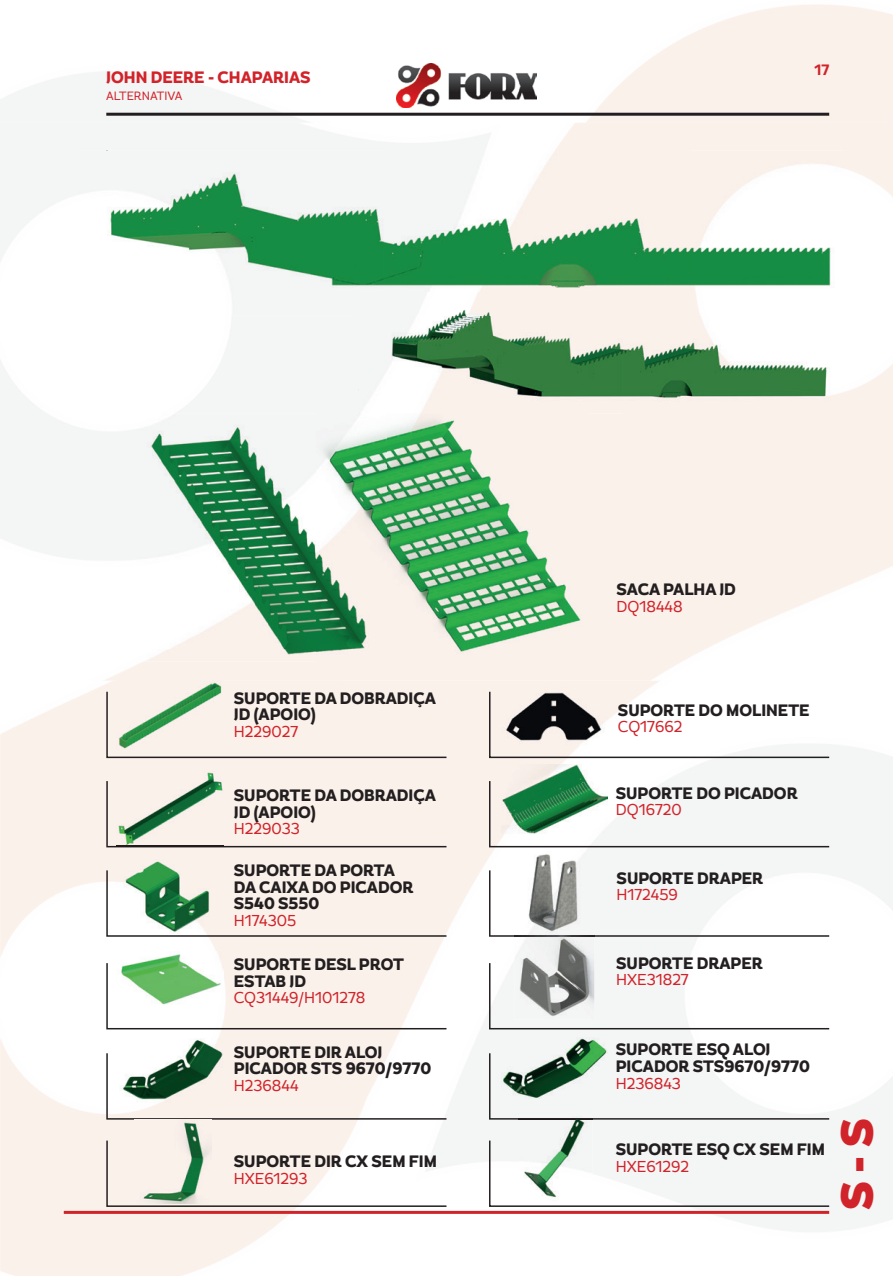
<style>
.page{position:relative;width:893px;height:1276px;background:#fff}
.page>*{position:absolute;margin:0;border:0;box-sizing:border-box;transform-origin:0 0}
.t1{font:900 45px "Magallanes Cond";color:#d1232a}
.t2{font:800 16.5px/16.5px "Magallanes Cond";color:#231f20}
.t3{font:800 16.5px "Magallanes Cond";color:#d1232a}
.t4{font:15.75px "Magallanes Cond";color:#d1232a}
.t5{font:700 15px "Magallanes Cond";color:#d1232a}
.t6{font:12px "Magallanes Cond";color:#d1232a}
</style>
<div class="page">
<img style="left:0;top:5px;width:893px;height:1271px">
<img style="left:397px;top:64px;width:140px;height:44px">
<hr style="left:64px;top:1211px;width:765px;height:3px;background:#d1232a">
<hr style="left:106px;top:113px;width:723px;height:3px;background:#231f20">
<svg style="left:106px;top:690px;width:342px;height:69px;background:#f2e8e2"></svg>
<svg style="left:488px;top:690px;width:343px;height:69px"></svg>
<div style="left:106px;top:781px;width:340px;height:66px;background:#fbf1eb"></div>
<svg style="left:488px;top:779px;width:343px;height:69px"></svg>
<svg style="left:106px;top:869px;width:342px;height:68px;background:#f2e9e4"></svg>
<svg style="left:489px;top:870px;width:340px;height:66px"></svg>
<svg style="left:106px;top:961px;width:342px;height:69px"></svg>
<svg style="left:488px;top:961px;width:343px;height:69px"></svg>
<svg style="left:106px;top:1053px;width:340px;height:66px"></svg>
<svg style="left:489px;top:1053px;width:340px;height:66px"></svg>
<svg style="left:106px;top:1139px;width:342px;height:68px"></svg>
<svg style="left:488px;top:1139px;width:343px;height:68px"></svg>
<img style="left:0;top:123px;width:893px;height:557px">
<img style="left:79px;top:150px;width:305px;height:166px">
<img style="left:384px;top:150px;width:306px;height:142px">
<img style="left:690px;top:150px;width:153px;height:166px">
<img style="left:358px;top:292px;width:477px;height:121px">
<img style="left:136px;top:413px;width:452px;height:248px">
<img style="left:358px;top:413px;width:230px;height:1px">
<img style="left:317px;top:413px;width:70px;height:248px">
<img style="left:117px;top:679px;width:106px;height:71px">
<img style="left:117px;top:772px;width:106px;height:75px">
<img style="left:123px;top:859px;width:90px;height:74px">
<img style="left:117px;top:951px;width:106px;height:55px">
<img style="left:119px;top:1039px;width:107px;height:65px">
<img style="left:135px;top:1119px;width:77px;height:84px">
<img style="left:501px;top:687px;width:107px;height:59px">
<img style="left:501px;top:765px;width:107px;height:68px">
<img style="left:517px;top:849px;width:68px;height:85px">
<img style="left:501px;top:1037px;width:107px;height:62px">
<img style="left:519px;top:1115px;width:73px;height:86px">
<img style="left:519px;top:1118px;width:73px;height:1px">
<img style="left:515px;top:935px;width:79px;height:84px">
<p class="t3" style="left:106px;top:67px;width:206px">JOHN DEERE - CHAPARIAS</p>
<p class="t6" style="left:106px;top:88px;width:78px">ALTERNATIVA</p>
<p class="t5" style="left:814px;top:60px;width:16px">17</p>
<p class="t2" style="left:234px;top:690px;width:204px">SUPORTE DA DOBRADIÇA<br>JD (APOIO)</p>
<p class="t4" style="left:234px;top:721px;width:66px">H229027</p>
<p class="t2" style="left:234px;top:788px;width:204px">SUPORTE DA DOBRADIÇA<br>JD (APOIO)</p>
<p class="t4" style="left:234px;top:819px;width:68px">H229033</p>
<p class="t2" style="left:234px;top:863px;width:181px">SUPORTE DA PORTA<br>DA CAIXA DO PICADOR<br>S540 S550</p>
<p class="t4" style="left:234px;top:910px;width:64px">H174305</p>
<p class="t2" style="left:234px;top:957px;width:172px">SUPORTE DESL PROT<br>ESTAB JD</p>
<p class="t4" style="left:234px;top:988px;width:133px">CQ31449/H101278</p>
<p class="t2" style="left:234px;top:1044px;width:199px">SUPORTE DIR ALOJ<br>PICADOR STS 9670/9770</p>
<p class="t4" style="left:234px;top:1075px;width:66px">H236844</p>
<p class="t2" style="left:234px;top:1154px;width:205px">SUPORTE DIR CX SEM FIM</p>
<p class="t4" style="left:234px;top:1168px;width:75px">HXE61293</p>
<p class="t2" style="left:617px;top:582px;width:121px">SACA PALHA JD</p>
<p class="t4" style="left:617px;top:596px;width:67px">DQ18448</p>
<p class="t2" style="left:618px;top:702px;width:193px">SUPORTE DO MOLINETE</p>
<p class="t4" style="left:618px;top:717px;width:66px">CQ17662</p>
<p class="t2" style="left:616px;top:785px;width:183px">SUPORTE DO PICADOR</p>
<p class="t4" style="left:616px;top:800px;width:67px">DQ16720</p>
<p class="t2" style="left:617px;top:870px;width:148px">SUPORTE DRAPER</p>
<p class="t4" style="left:617px;top:885px;width:63px">H172459</p>
<p class="t2" style="left:616px;top:955px;width:148px">SUPORTE DRAPER</p>
<p class="t4" style="left:616px;top:970px;width:74px">HXE31827</p>
<p class="t2" style="left:616px;top:1042px;width:196px">SUPORTE ESQ ALOJ<br>PICADOR STS9670/9770</p>
<p class="t4" style="left:616px;top:1073px;width:67px">H236843</p>
<p class="t2" style="left:616px;top:1142px;width:211px">SUPORTE ESQ CX SEM FIM</p>
<p class="t4" style="left:616px;top:1156px;width:75px">HXE61292</p>
<h1 class="t1" style="left:828px;top:1210px;width:93px;rotate:-90deg">S - S</h1>
</div>
